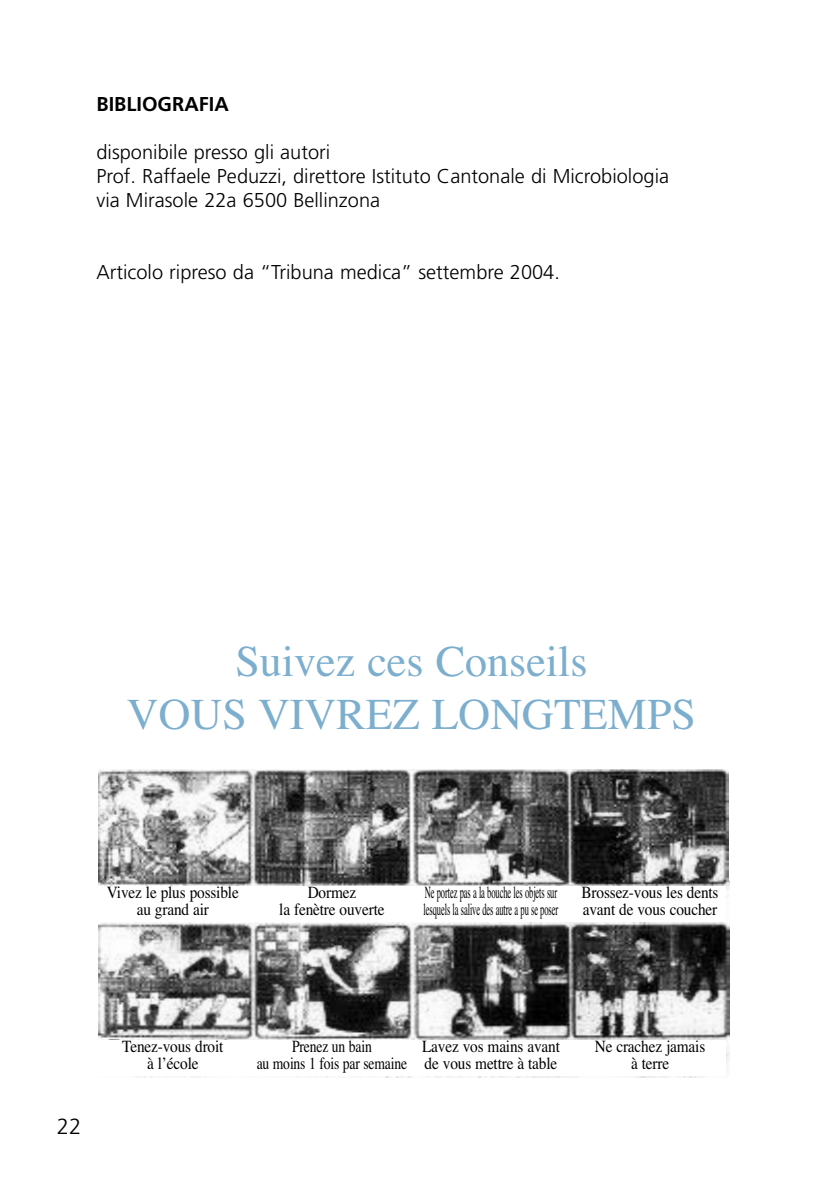
<style>
.page{position:relative;width:840px;height:1191px;background:#fff}
.page>*{position:absolute;margin:0;border:0;box-sizing:border-box;transform-origin:0 0}
.t1{font:44px/52.8px "Times";color:#7caece;text-align:center}
.t2{font:300 22px "Frutiger";color:#000}
.t3{font:300 20px/24px "Frutiger";color:#000}
.t4{font:700 20px "Frutiger";color:#000}
.t5{font:17px/17px "Times";letter-spacing:-.01em;color:#000;text-align:center;scale:.9 1}
.t6{font:17px/17px "Times";letter-spacing:-.01em;color:#000;scale:.5 1}
.t7{font:17px/17px "Times";letter-spacing:-.01em;color:#000;text-align:center;scale:.8 1}
</style>
<div class="page">
<img style="left:98px;top:769px;width:630px;height:308px">
<div style="left:96px;top:886px;width:630px;height:36px;background:#fff"></div>
<div style="left:96px;top:1040px;width:630px;height:35px;background:#fff"></div>
<p class="t4" style="left:96px;top:96px;width:134px">BIBLIOGRAFIA</p>
<p class="t3" style="left:96px;top:142px;width:574px">disponibile presso gli autori<br>Prof. Raffaele Peduzzi, direttore Istituto Cantonale di Microbiologia via Mirasole 22a 6500 Bellinzona</p>
<p class="t3" style="left:96px;top:262px;width:464px">Articolo ripreso da “Tribuna medica” settembre 2004.</p>
<h1 class="t1" style="left:127px;top:634px;width:570px">Suivez ces Conseils<br>VOUS VIVREZ LONGTEMPS</h1>
<p class="t5" style="left:107px;top:884px;width:148px">Vivez le plus possible au grand air</p>
<p class="t5" style="left:279px;top:884px;width:118px">Dormez<br>la fenètre ouverte</p>
<p class="t6" style="left:423px;top:884px;width:271px">Ne portez pas a la bouche les objets sur lesquels la salive des autre a pu se poser</p>
<p class="t5" style="left:581px;top:884px;width:154px;text-align:left">Brossez-vous les dents avant de vous coucher</p>
<p class="t2" style="left:57px;top:1118px;width:26px">22</p>
<p class="t5" style="left:122px;top:1037px;width:114px">Tenez-vous droit à l’école</p>
<p class="t7" style="left:256px;top:1037px;width:189px">Prenez un bain<br>au moins 1 fois par semaine</p>
<p class="t5" style="left:422px;top:1037px;width:155px;text-align:left">Lavez vos mains avant de vous mettre à table</p>
<p class="t5" style="left:594px;top:1037px;width:124px">Ne crachez jamais à terre</p>
</div>
